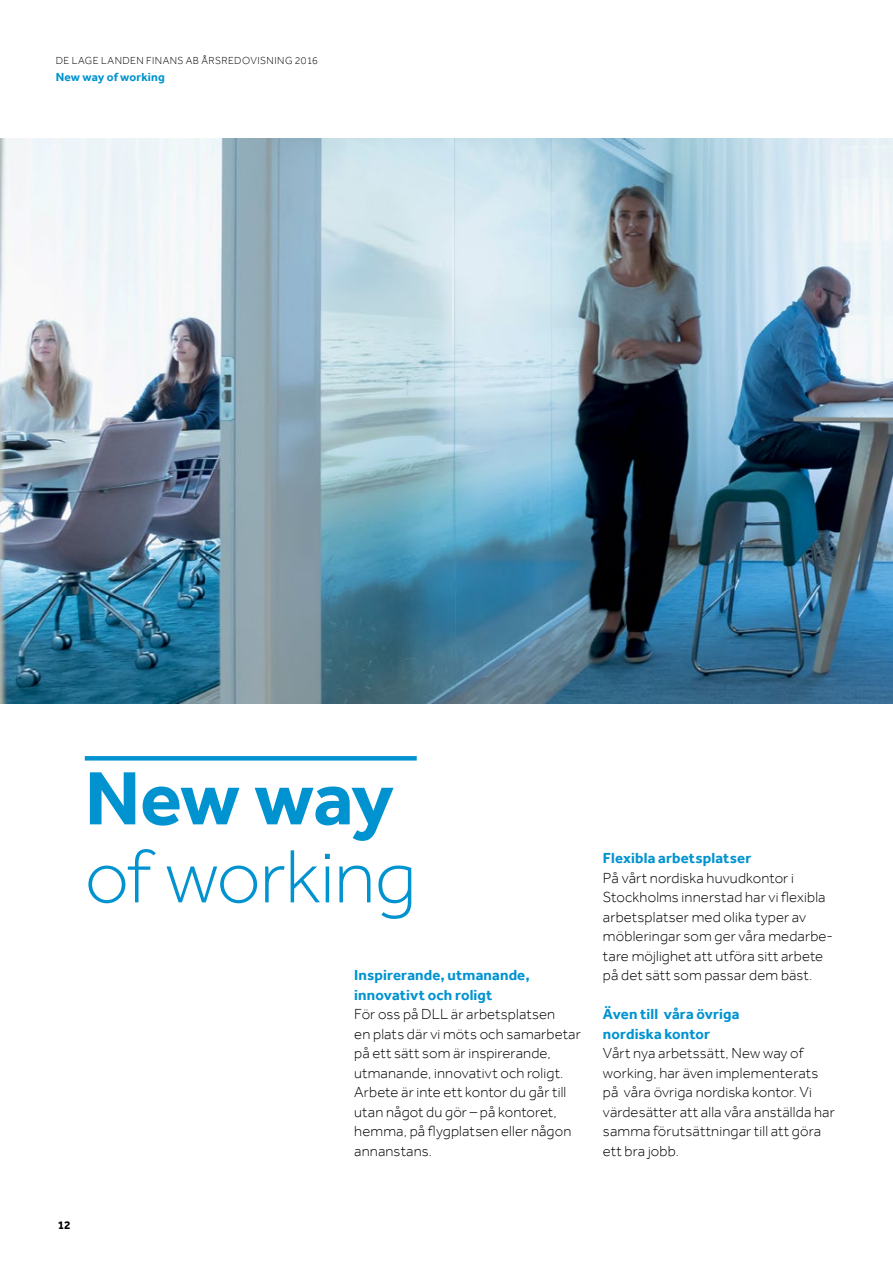
<style>
.page{position:relative;width:893px;height:1263px;background:#fff}
.page>*{position:absolute;margin:0;border:0;box-sizing:border-box;transform-origin:0 0}
.t1{font:300 78px "Effra";letter-spacing:-.01em;color:#0093d0}
.t2{font:700 78px "Effra";letter-spacing:-.015em;color:#0093d0}
.t3{font:300 15px/19.5px "Effra";letter-spacing:.01em;color:#000}
.t4{font:700 15px/19.5px "Effra";letter-spacing:.01em;color:#0093d0}
.t5{font:700 12px "Effra";letter-spacing:.015em;color:#0093d0}
.t6{font:700 12px "Effra";color:#000}
.t7{font:300 10.5px "Effra";letter-spacing:.045em;color:#000}
</style>
<div class="page">
<svg style="left:85px;top:756px;width:332px;height:4px"></svg>
<img style="left:0;top:138px;width:893px;height:566px">
<p class="t7" style="left:56px;top:55px;width:264px">DE LAGE LANDEN FINANS AB ÅRSREDOVISNING 2016</p>
<p class="t5" style="left:56px;top:69px;width:111px">New way of working</p>
<h1 class="t2" style="left:85px;top:751px;width:311px">New way</h1>
<h1 class="t1" style="left:85px;top:832px;width:333px">of working</h1>
<p class="t4" style="left:354px;top:965px;width:177px">Inspirerande, utmanande, innovativt och roligt</p>
<p class="t3" style="left:354px;top:1004px;width:228px">För oss på DLL är arbetsplatsen<br>en plats där vi möts och samarbetar på ett sätt som är inspirerande, utmanande, innovativt och roligt.<br>Arbete är inte ett kontor du går till utan något du gör – på kontoret, hemma, på flygplatsen eller någon annanstans.</p>
<p class="t4" style="left:603px;top:848px;width:150px">Flexibla arbetsplatser</p>
<p class="t3" style="left:603px;top:868px;width:232px">På vårt nordiska huvudkontor i Stockholms innerstad har vi flexibla arbetsplatser med olika typer av möbleringar som ger våra medarbe&shy;tare möjlighet att utföra sitt arbete på det sätt som passar dem bäst.</p>
<p class="t4" style="left:603px;top:1004px;width:138px">Även till våra övriga nordiska kontor</p>
<p class="t3" style="left:603px;top:1043px;width:233px">Vårt nya arbetssätt, New way of working, har även implementerats på våra övriga nordiska kontor. Vi värdesätter att alla våra anställda har samma förutsättningar till att göra ett bra jobb.</p>
<p class="t6" style="left:58px;top:1218px;width:14px">12</p>
</div>
